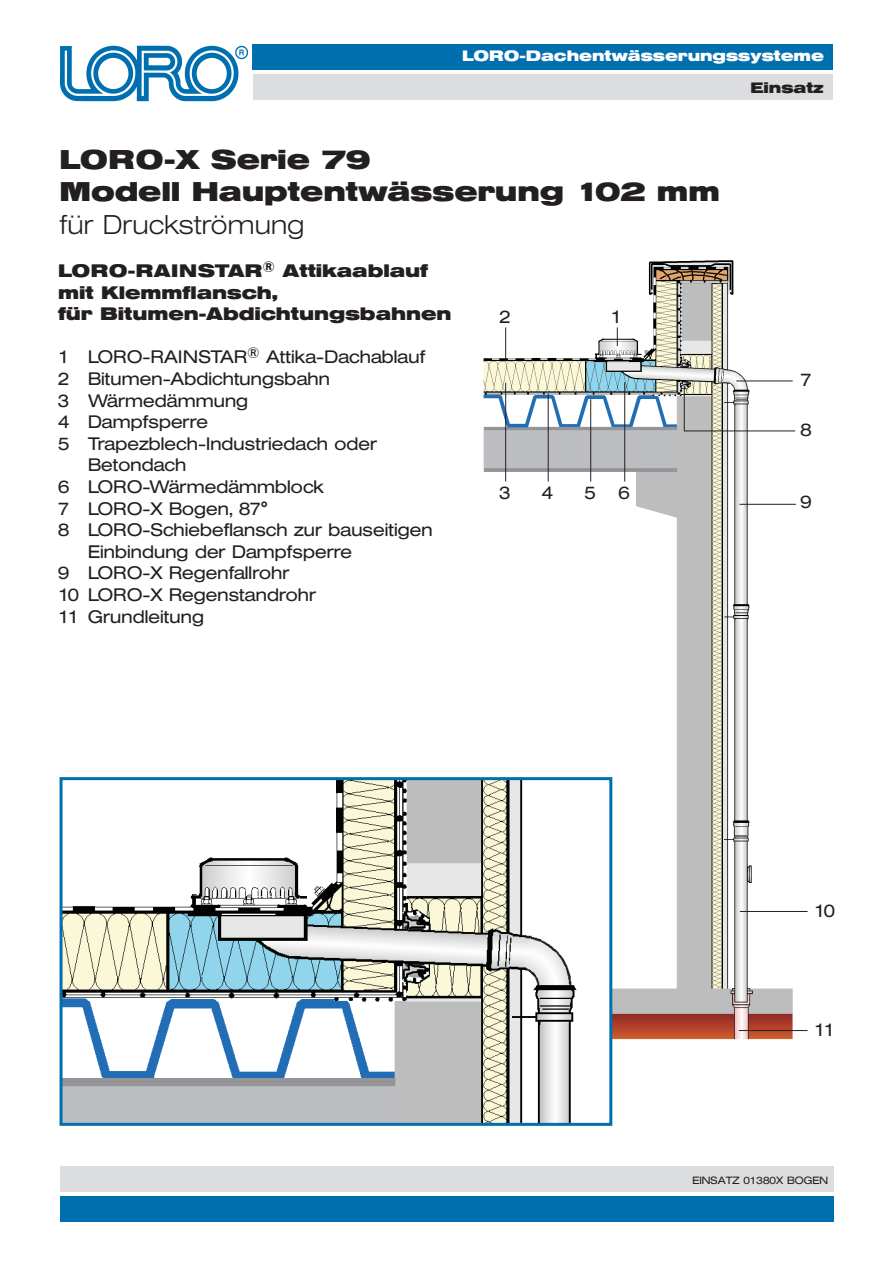
<style>
.page{position:relative;width:893px;height:1263px;background:#fff}
.page>*{position:absolute;margin:0;border:0;box-sizing:border-box;transform-origin:0 0}
.t1{font:700 27px/32.4px "Helvetica Extended BQ";color:#231f20}
.t2{font:200 27px "Helvetica Extended BQ";color:#231f20}
.t3{font:300 18px "Helvetica Extended BQ";color:#231f20}
.t4{font:700 18px/21.6px "Helvetica Extended BQ";color:#231f20}
.t5{font:700 15px "Helvetica Extended BQ";color:#fff}
.t6{font:700 15px "Helvetica Extended BQ";color:#231f20}
.t7{font:300 10.5px "Helvetica Extended BQ";color:#231f20}
</style>
<div class="page">
<div style="left:253px;top:44px;width:580px;height:26px;background:#006faf"></div>
<div style="left:60px;top:1196px;width:774px;height:26px;background:#006faf"></div>
<div style="left:60px;top:1167px;width:774px;height:25px;background:#dcdddf"></div>
<div style="left:253px;top:74px;width:579px;height:25px;background:#dcdddf"></div>
<img style="left:60px;top:45px;width:188px;height:57px">
<img style="left:483px;top:261px;width:310px;height:781px">
<hr style="left:505px;top:327px;width:1px;height:34px;background:#231f20">
<svg style="left:617px;top:327px;width:1px;height:19px"></svg>
<hr style="left:505px;top:383px;width:1px;height:99px;background:#231f20">
<hr style="left:684px;top:386px;width:1px;height:45px;background:#231f20">
<hr style="left:548px;top:393px;width:1px;height:89px;background:#231f20">
<hr style="left:590px;top:399px;width:1px;height:83px;background:#231f20">
<hr style="left:624px;top:382px;width:1px;height:100px;background:#231f20">
<hr style="left:736px;top:381px;width:57px;height:1px;background:#231f20">
<hr style="left:684px;top:431px;width:111px;height:1px;background:#231f20">
<hr style="left:739px;top:504px;width:57px;height:1px;background:#231f20">
<hr style="left:740px;top:911px;width:67px;height:1px;background:#231f20">
<hr style="left:739px;top:1030px;width:68px;height:1px;background:#231f20">
<img style="left:64px;top:781px;width:544px;height:341px">
<div style="left:60px;top:777px;width:552px;height:349px;border:3px solid #006faf"></div>
<p class="t5" style="left:462px;top:47px;width:363px">LORO-Dachentwässerungssysteme</p>
<p class="t6" style="left:750px;top:79px;width:75px">Einsatz</p>
<h1 class="t1" style="left:60px;top:144px;width:662px">LORO-X Serie 79<br>Modell Hauptentwässerung 102 mm</h1>
<h1 class="t2" style="left:60px;top:209px;width:247px">für Druckströmung</h1>
<p class="t4" style="left:58px;top:260px;width:395px">LORO-RAINSTAR<sup>®</sup> Attikaablauf mit Klemmflansch,<br>für Bitumen-Abdichtungsbahnen</p>
<p class="t3" style="left:58px;top:347px;width:369px">1 LORO-RAINSTAR<sup>®</sup> Attika-Dachablauf</p>
<p class="t3" style="left:58px;top:368px;width:273px">2 Bitumen-Abdichtungsbahn</p>
<p class="t3" style="left:58px;top:390px;width:192px">3 Wärmedämmung</p>
<p class="t3" style="left:58px;top:412px;width:152px">4 Dampfsperre</p>
<p class="t3" style="left:58px;top:433px;width:321px">5 Trapezblech-Industriedach oder</p>
<p class="t3" style="left:88px;top:455px;width:100px">Betondach</p>
<p class="t3" style="left:58px;top:476px;width:267px">6 LORO-Wärmedämmblock</p>
<p class="t3" style="left:58px;top:498px;width:211px">7 LORO-X Bogen, 87°</p>
<p class="t3" style="left:58px;top:520px;width:376px">8 LORO-Schiebeflansch zur bauseitigen</p>
<p class="t3" style="left:88px;top:541px;width:266px">Einbindung der Dampfsperre</p>
<p class="t3" style="left:58px;top:563px;width:233px">9 LORO-X Regenfallrohr</p>
<p class="t3" style="left:58px;top:584px;width:260px">10 LORO-X Regenstandrohr</p>
<p class="t3" style="left:58px;top:606px;width:147px">11 Grundleitung</p>
<p class="t3" style="left:499px;top:307px;width:13px">2</p>
<p class="t3" style="left:611px;top:307px;width:13px">1</p>
<p class="t3" style="left:499px;top:482px;width:13px">3</p>
<p class="t3" style="left:542px;top:482px;width:13px">4</p>
<p class="t3" style="left:584px;top:482px;width:13px">5</p>
<p class="t3" style="left:618px;top:482px;width:13px">6</p>
<p class="t3" style="left:801px;top:369px;width:13px">7</p>
<p class="t3" style="left:801px;top:419px;width:13px">8</p>
<p class="t3" style="left:801px;top:492px;width:13px">9</p>
<p class="t3" style="left:814px;top:900px;width:22px">10</p>
<p class="t3" style="left:814px;top:1019px;width:22px">11</p>
<p class="t7" style="left:692px;top:1174px;width:137px">EINSATZ 01380X BOGEN</p>
</div>
